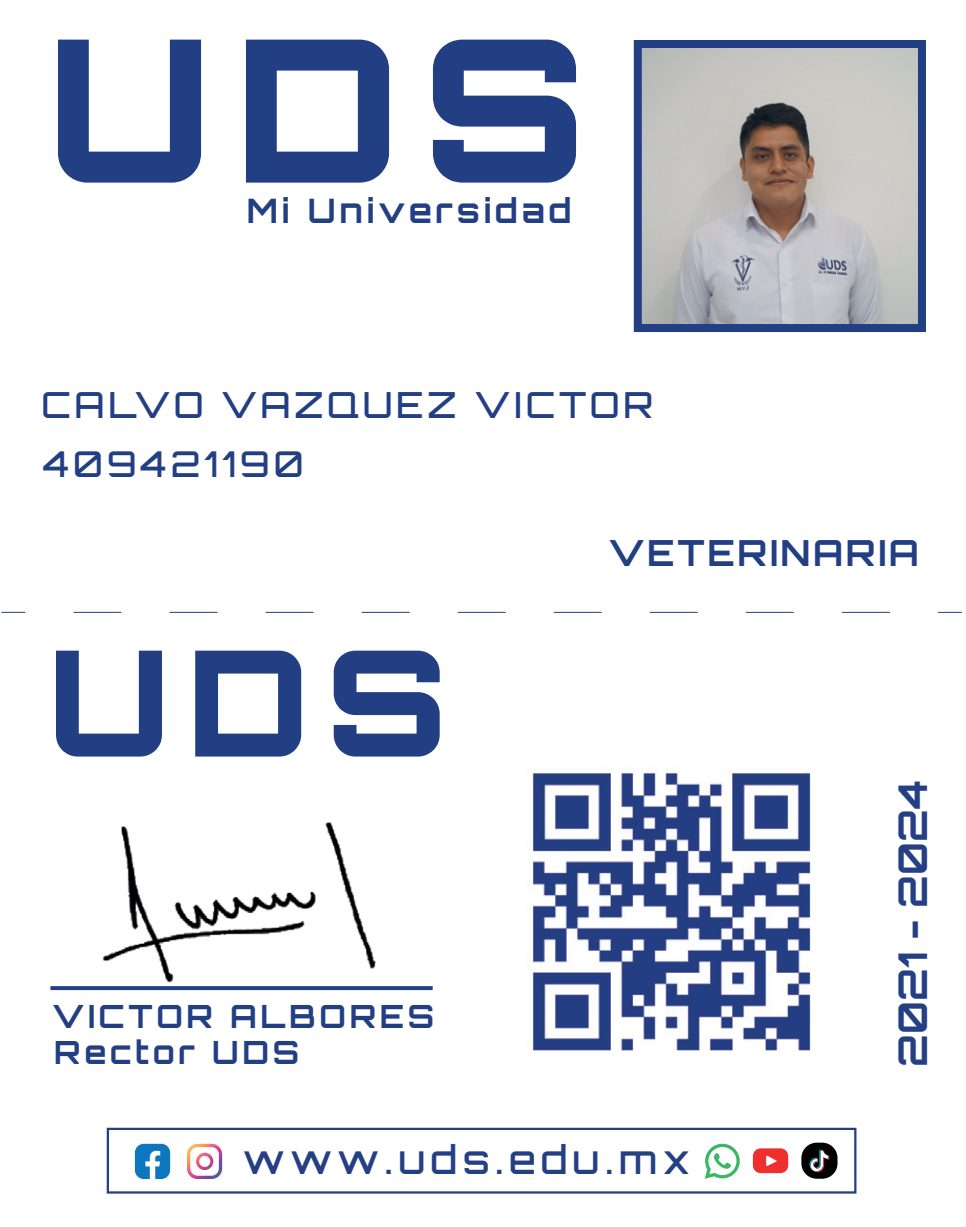
<style>
.page{position:relative;width:966px;height:1227px;background:#fff}
.page>*{position:absolute;margin:0;border:0;box-sizing:border-box;transform-origin:0 0}
.t1{font:700 39.6px "Orbitron";color:#243f84}
.t2{font:500 39.2px "Orbitron";letter-spacing:.135em;color:#243f84}
.t3{font:500 36px "Orbitron";letter-spacing:.1em;color:#233f83}
.t4{font:700 36px "Orbitron";letter-spacing:.075em;color:#233f83}
.t5{font:500 35.6px "Orbitron";letter-spacing:.115em;color:#233f83}
.t6{font:700 33.6px "Orbitron";letter-spacing:.115em;color:#233f83}
.t7{font:700 32px/36px "Orbitron";letter-spacing:.115em;color:#233f83}
</style>
<div class="page">
<img style="left:642px;top:49px;width:274px;height:274px">
<div style="left:633px;top:40px;width:292px;height:292px;border:8px solid #233f83"></div>
<svg style="left:58px;top:40px;width:143px;height:143px"></svg>
<svg style="left:246px;top:40px;width:143px;height:143px"></svg>
<svg style="left:433px;top:40px;width:143px;height:143px"></svg>
<svg style="left:56px;top:651px;width:106px;height:105px"></svg>
<svg style="left:195px;top:651px;width:106px;height:105px"></svg>
<svg style="left:334px;top:651px;width:105px;height:105px"></svg>
<div style="left:50px;top:986px;width:382px;height:4px;border:2px solid #233f83"></div>
<img style="left:94px;top:822px;width:288px;height:169px">
<svg style="left:187px;top:1144px;width:35px;height:35px"></svg>
<svg style="left:704px;top:1144px;width:35px;height:35px"></svg>
<svg style="left:752px;top:1148px;width:36px;height:25px"></svg>
<div style="left:107px;top:1128px;width:749px;height:65px;border:2px solid #243f84"></div>
<div style="left:801px;top:1143px;width:36px;height:36px;background:#000001;border-radius:15px"></div>
<svg style="left:809px;top:1150px;width:20px;height:22px"></svg>
<img style="left:531px;top:770px;width:280px;height:281px">
<svg style="left:1px;top:612px;width:24px;height:1px"></svg>
<svg style="left:73px;top:612px;width:817px;height:1px"></svg>
<svg style="left:938px;top:612px;width:23px;height:1px"></svg>
<svg style="left:135px;top:1144px;width:35px;height:35px"></svg>
<p class="t6" style="left:247px;top:191px;width:326px">Mi Universidad</p>
<p class="t3" style="left:41px;top:382px;width:613px">CALVO VAZQUEZ VICTOR</p>
<p class="t5" style="left:43px;top:442px;width:262px">409421190</p>
<p class="t7" style="left:52px;top:998px;width:383px">VICTOR ALBORES<br>Rector UDS</p>
<p class="t4" style="left:608px;top:531px;width:312px">VETERINARIA</p>
<p class="t1" style="left:888px;top:1067px;width:289px;rotate:-90deg">2021 - 2024</p>
<p class="t2" style="left:243px;top:1135px;width:448px">www.uds.edu.mx</p>
</div>
